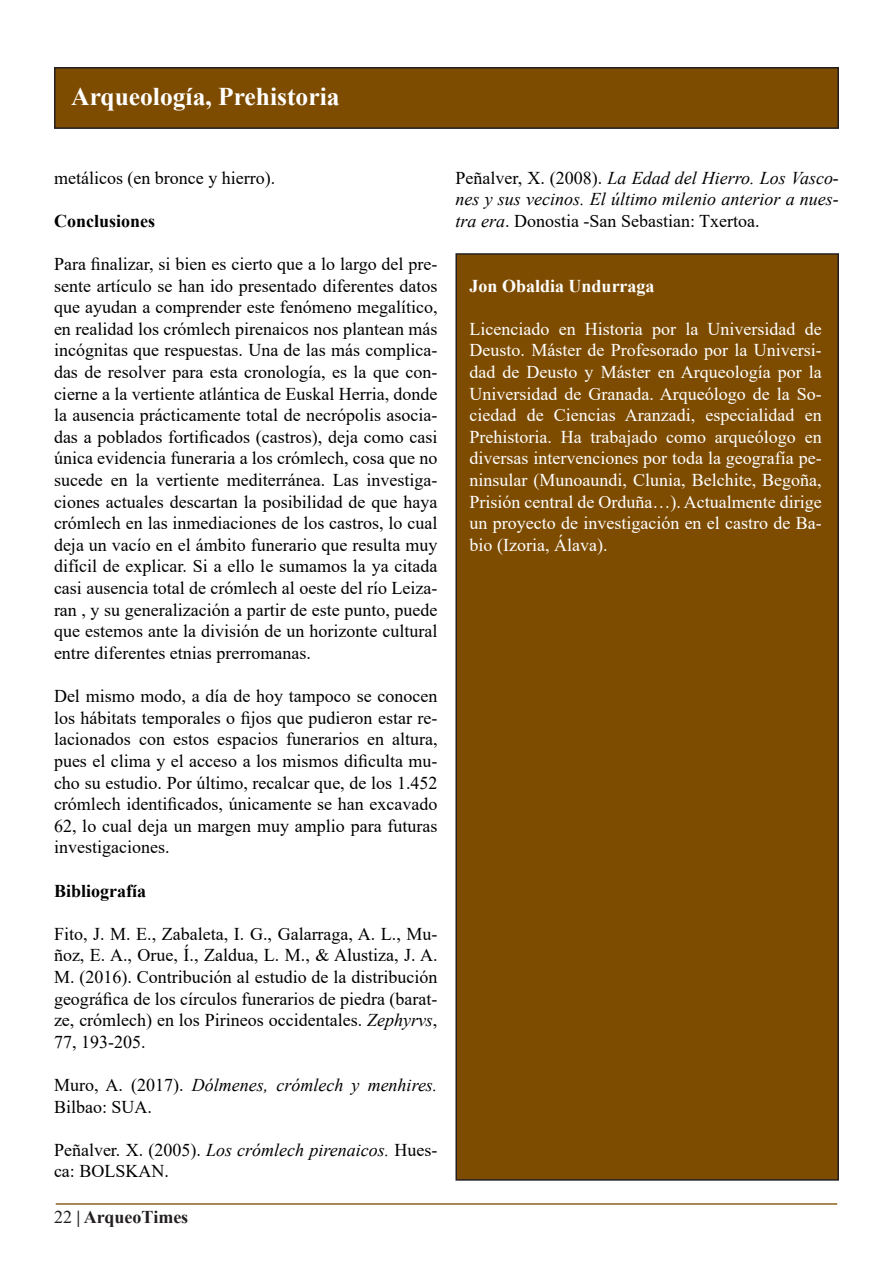
<style>
.page{position:relative;width:893px;height:1263px;background:#fff}
.page>*{position:absolute;margin:0;border:0;box-sizing:border-box;transform-origin:0 0}
.t1{font:700 25.5px "Times New Roman";color:#fff}
.t2{font:18px/21.6px "Times New Roman";color:#000;text-align:justify}
.t3{font:18px/21.6px "Times New Roman";color:#fff;text-align:justify}
.t4{font:italic 18px/21.6px "Times New Roman";color:#000}
.t5{font:700 18px "Times New Roman";color:#000}
.t6{font:700 18px "Times New Roman";color:#fff}
.t7{font:700 18px "Times New Roman";color:#231f20}
.s1{font-style:italic}
.s2{font-style:normal}
.s3{font-weight:400}
</style>
<div class="page">
<svg style="left:55px;top:1203px;width:783px;height:2px;background:#a88857"></svg>
<div style="left:456px;top:254px;width:382px;height:926px;background:#7d4c00"></div>
<div style="left:455px;top:253px;width:384px;height:928px;border:2px solid #231f20"></div>
<div style="left:55px;top:68px;width:783px;height:60px;background:#7d4c00"></div>
<div style="left:54px;top:67px;width:785px;height:62px;border:2px solid #231f20"></div>
<p class="t1" style="left:71px;top:78px;width:270px">Arqueología, Prehistoria</p>
<p class="t2" style="left:54px;top:166px;width:223px">metálicos (en bronce y hierro).</p>
<p class="t5" style="left:54px;top:208px;width:103px">Conclusiones</p>
<p class="t2" style="left:54px;top:253px;width:385px">Para finalizar, si bien es cierto que a lo largo del pre&shy;sente artículo se han ido presentado diferentes datos que ayudan a comprender este fenómeno megalítico, en realidad los crómlech pirenaicos nos plantean más incógnitas que respuestas. Una de las más complica&shy;das de resolver para esta cronología, es la que con&shy;cierne a la vertiente atlántica de Euskal Herria, donde la ausencia prácticamente total de necrópolis asocia&shy;das a poblados fortificados (castros), deja como casi única evidencia funeraria a los crómlech, cosa que no sucede en la vertiente mediterránea. Las investiga&shy;ciones actuales descartan la posibilidad de que haya crómlech en las inmediaciones de los castros, lo cual deja un vacío en el ámbito funerario que resulta muy difícil de explicar. Si a ello le sumamos la ya citada casi ausencia total de crómlech al oeste del río Leiza&shy;ran , y su generalización a partir de este punto, puede que estemos ante la división de un horizonte cultural entre diferentes etnias prerromanas.</p>
<p class="t2" style="left:54px;top:685px;width:385px">Del mismo modo, a día de hoy tampoco se conocen los hábitats temporales o fijos que pudieron estar re&shy;lacionados con estos espacios funerarios en altura, pues el clima y el acceso a los mismos dificulta mu&shy;cho su estudio. Por último, recalcar que, de los 1.452 crómlech identificados, únicamente se han excavado 62, lo cual deja un margen muy amplio para futuras investigaciones.</p>
<p class="t5" style="left:54px;top:877px;width:94px">Bibliografía</p>
<p class="t2" style="left:54px;top:922px;width:385px">Fito, J. M. E., Zabaleta, I. G., Galarraga, A. L., Mu&shy;ñoz, E. A., Orue, Í., Zaldua, L. M., &amp; Alustiza, J. A.<br>M. (2016). Contribución al estudio de la distribución geográfica de los círculos funerarios de piedra (barat&shy;ze, crómlech) en los Pirineos occidentales. <span class="s1">Zephyrvs</span>, 77, 193-205.</p>
<p class="t4" style="left:54px;top:1074px;width:385px"><span class="s2">Muro, A. (2017).</span> Dólmenes, crómlech y menhires.<br><span class="s2">Bilbao: SUA.</span></p>
<p class="t2" style="left:54px;top:1138px;width:385px">Peñalver. X. (2005). <span class="s1">Los crómlech pirenaicos.</span> Hues&shy;ca: BOLSKAN.</p>
<p class="t7" style="left:54px;top:1204px;width:136px"><span class="s3">22</span> | ArqueoTimes</p>
<p class="t4" style="left:455px;top:166px;width:385px;text-align:justify"><span class="s2">Peñalver, X. (2008).</span> La Edad del Hierro. Los Vasco&shy;nes y sus vecinos. El último milenio anterior a nues&shy;tra era<span class="s2">. Donostia -San Sebastian: Txertoa.</span></p>
<p class="t6" style="left:470px;top:273px;width:187px">Jon Obaldia Undurraga</p>
<p class="t3" style="left:470px;top:317px;width:354px">Licenciado en Historia por la Universidad de Deusto. Máster de Profesorado por la Universi&shy;dad de Deusto y Máster en Arqueología por la Universidad de Granada. Arqueólogo de la So&shy;ciedad de Ciencias Aranzadi, especialidad en Prehistoria. Ha trabajado como arqueólogo en diversas intervenciones por toda la geografía pe&shy;ninsular (Munoaundi, Clunia, Belchite, Begoña, Prisión central de Orduña…). Actualmente dirige un proyecto de investigación en el castro de Ba&shy;bio (Izoria, Álava).</p>
</div>
